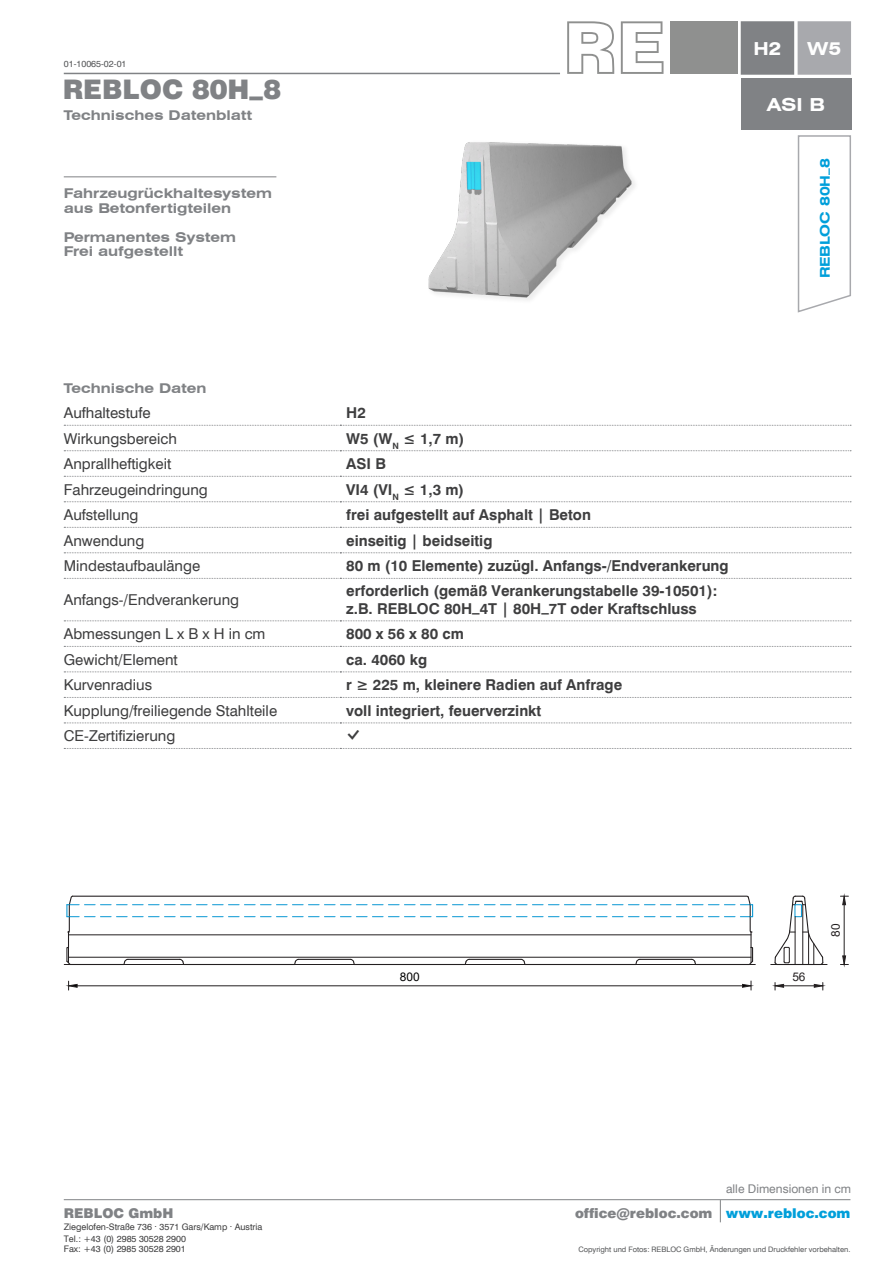
<style>
.page{position:relative;width:893px;height:1263px;background:#fff}
.page>*{position:absolute;margin:0;border:0;box-sizing:border-box;transform-origin:0 0}
.t1{font:900 27px "Swiss 721 BT";color:#808285}
.t2{font:700 expanded 18px "Swiss 721 BT";color:#fff}
.t3{font:700 15px "Swiss 721 BT";color:#3e3e3f}
.t4{font:15px "Swiss 721 BT";color:#3e3e3f}
.t5{font:700 expanded 13.5px "Swiss 721 BT";color:#808285}
.t6{font:900 13.5px "Swiss 721 BT";color:#808285}
.t7{font:700 expanded 13.5px "Swiss 721 BT";color:#009fda}
.t8{font:12px "Swiss 721 BT";color:#808285}
.t9{font:11.85px "Arial";color:#231f20}
.t10{font:11.85px "Arial";color:#000}
.t11{font:9px/11.9px "Swiss 721 BT";color:#3e3e3f}
.t12{font:9px "Swiss 721 BT";color:#545557}
.t13{font:7.5px "Swiss 721 BT";color:#545557}
.s1{color:#009fda}
</style>
<div class="page">
<hr style="left:64px;top:1199px;width:786px;height:1px;background:#808285">
<svg style="left:720px;top:1200px;width:1px;height:22px"></svg>
<hr style="left:64px;top:964px;width:691px;height:1px;background:#231f20">
<hr style="left:771px;top:964px;width:56px;height:1px;background:#231f20">
<hr style="left:77px;top:985px;width:665px;height:1px;background:#231f20">
<svg style="left:68px;top:981px;width:10px;height:9px"></svg>
<svg style="left:742px;top:981px;width:10px;height:9px"></svg>
<hr style="left:784px;top:985px;width:30px;height:1px;background:#231f20">
<svg style="left:774px;top:982px;width:10px;height:8px"></svg>
<svg style="left:813px;top:982px;width:10px;height:8px"></svg>
<hr style="left:844px;top:905px;width:1px;height:51px;background:#231f20">
<svg style="left:840px;top:955px;width:8px;height:10px"></svg>
<svg style="left:840px;top:895px;width:8px;height:10px"></svg>
<svg style="left:774px;top:895px;width:50px;height:69px"></svg>
<div style="left:795px;top:904px;width:7px;height:13px;border:1px solid #0897d3"></div>
<hr style="left:802px;top:905px;width:1px;height:59px;background:#231f20">
<hr style="left:795px;top:917px;width:1px;height:47px;background:#231f20">
<svg style="left:66px;top:895px;width:688px;height:69px"></svg>
<svg style="left:797px;top:135px;width:54px;height:178px"></svg>
<svg style="left:64px;top:425px;width:787px;height:1px"></svg>
<svg style="left:64px;top:450px;width:787px;height:1px"></svg>
<svg style="left:64px;top:476px;width:787px;height:1px"></svg>
<svg style="left:64px;top:501px;width:787px;height:1px"></svg>
<svg style="left:64px;top:527px;width:787px;height:1px"></svg>
<svg style="left:64px;top:552px;width:787px;height:1px"></svg>
<svg style="left:64px;top:578px;width:787px;height:1px"></svg>
<svg style="left:64px;top:620px;width:787px;height:1px"></svg>
<svg style="left:64px;top:646px;width:787px;height:1px"></svg>
<svg style="left:64px;top:671px;width:787px;height:1px"></svg>
<svg style="left:64px;top:697px;width:787px;height:1px"></svg>
<svg style="left:64px;top:722px;width:787px;height:1px"></svg>
<svg style="left:64px;top:748px;width:787px;height:1px"></svg>
<img style="left:428px;top:142px;width:207px;height:158px">
<div style="left:741px;top:79px;width:110px;height:51px;background:#808285"></div>
<hr style="left:64px;top:73px;width:496px;height:1px;background:#808285">
<div style="left:670px;top:21px;width:67px;height:53px;background:#8f908f"></div>
<svg style="left:621px;top:21px;width:42px;height:53px"></svg>
<svg style="left:567px;top:21px;width:47px;height:53px"></svg>
<div style="left:741px;top:22px;width:52px;height:52px;background:#808285"></div>
<div style="left:741px;top:21px;width:53px;height:54px;border:2px solid #808285"></div>
<div style="left:798px;top:22px;width:52px;height:52px;background:#a8a9ad"></div>
<div style="left:798px;top:21px;width:53px;height:54px;border:2px solid #a8a9ad"></div>
<div style="left:720px;top:1178px;width:137px;height:22px;background:#fff"></div>
<hr style="left:64px;top:176px;width:212px;height:1px;background:#808285">
<p class="t12" style="left:64px;top:58px;width:64px">01-10065-02-01</p>
<p class="t1" style="left:63px;top:73px;width:220px">REBLOC 80H_8</p>
<p class="t5" style="left:64px;top:107px;width:190px">Technisches Datenblatt</p>
<p class="t5" style="left:64px;top:185px;width:210px">Fahrzeugrückhaltesystem</p>
<p class="t5" style="left:64px;top:200px;width:169px">aus Betonfertigteilen</p>
<p class="t5" style="left:64px;top:229px;width:174px">Permanentes System</p>
<p class="t5" style="left:64px;top:243px;width:121px">Frei aufgestellt</p>
<p class="t2" style="left:754px;top:38px;width:29px">H2</p>
<p class="t2" style="left:807px;top:38px;width:35px">W5</p>
<p class="t2" style="left:767px;top:94px;width:59px">ASI B</p>
<p class="t7" style="left:817px;top:278px;width:122px;rotate:-90deg">REBLOC 80H_8</p>
<p class="t5" style="left:64px;top:380px;width:144px">Technische Daten</p>
<p class="t4" style="left:64px;top:404px;width:88px">Aufhaltestufe</p>
<p class="t3" style="left:346px;top:404px;width:21px">H2</p>
<p class="t4" style="left:64px;top:429px;width:115px">Wirkungsbereich</p>
<p class="t3" style="left:346px;top:429px;width:120px">W5 (W<sub>N</sub> ≤ 1,7 m)</p>
<p class="t4" style="left:64px;top:455px;width:109px">Anprallheftigkeit</p>
<p class="t3" style="left:346px;top:455px;width:41px">ASI B</p>
<p class="t4" style="left:64px;top:480px;width:146px">Fahrzeugeindringung</p>
<p class="t3" style="left:346px;top:480px;width:120px">VI4 (VI<sub>N</sub> ≤ 1,3 m)</p>
<p class="t4" style="left:64px;top:506px;width:76px">Aufstellung</p>
<p class="t3" style="left:346px;top:506px;width:246px">frei aufgestellt auf Asphalt | Beton</p>
<p class="t4" style="left:64px;top:531px;width:82px">Anwendung</p>
<p class="t3" style="left:346px;top:531px;width:148px">einseitig | beidseitig</p>
<p class="t4" style="left:64px;top:557px;width:138px">Mindestaufbaulänge</p>
<p class="t3" style="left:346px;top:557px;width:384px">80 m (10 Elemente) zuzügl. Anfangs-/Endverankerung</p>
<p class="t4" style="left:64px;top:591px;width:177px">Anfangs-/Endverankerung</p>
<p class="t3" style="left:346px;top:582px;width:373px">erforderlich (gemäß Verankerungstabelle 39-10501):</p>
<p class="t3" style="left:346px;top:600px;width:352px">z.B. REBLOC 80H_4T | 80H_7T oder Kraftschluss</p>
<p class="t4" style="left:64px;top:625px;width:203px">Abmessungen L x B x H in cm</p>
<p class="t3" style="left:346px;top:625px;width:119px">800 x 56 x 80 cm</p>
<p class="t4" style="left:64px;top:650px;width:116px">Gewicht/Element</p>
<p class="t3" style="left:346px;top:650px;width:82px">ca. 4060 kg</p>
<p class="t4" style="left:64px;top:676px;width:90px">Kurvenradius</p>
<p class="t3" style="left:346px;top:676px;width:278px">r ≥ 225 m, kleinere Radien auf Anfrage</p>
<p class="t4" style="left:64px;top:701px;width:215px">Kupplung/freiliegende Stahlteile</p>
<p class="t3" style="left:346px;top:701px;width:197px">voll integriert, feuerverzinkt</p>
<p class="t4" style="left:64px;top:727px;width:113px">CE-Zertifizierung</p>
<p class="t9" style="left:827px;top:937px;width:15px;rotate:-90deg">80</p>
<p class="t10" style="left:400px;top:969px;width:21px">800</p>
<p class="t9" style="left:792px;top:969px;width:15px">56</p>
<p class="t8" style="left:726px;top:1182px;width:127px">alle Dimensionen in cm</p>
<p class="t6" style="left:64px;top:1205px;width:111px">REBLOC GmbH</p>
<p class="t6" style="left:575px;top:1205px;width:277px">office@rebloc.com <span class="s1">www.rebloc.com</span></p>
<p class="t11" style="left:64px;top:1221px;width:200px">Ziegelofen-Straße 736 . 3571 Gars/Kamp . Austria<br>Tel.: +43 (0) 2985 30528 2900</p>
<p class="t11" style="left:64px;top:1243px;width:124px">Fax: +43 (0) 2985 30528 2901</p>
<p class="t13" style="left:578px;top:1245px;width:274px">Copyright und Fotos: REBLOC GmbH, Änderungen und Druckfehler vorbehalten.</p>
</div>
